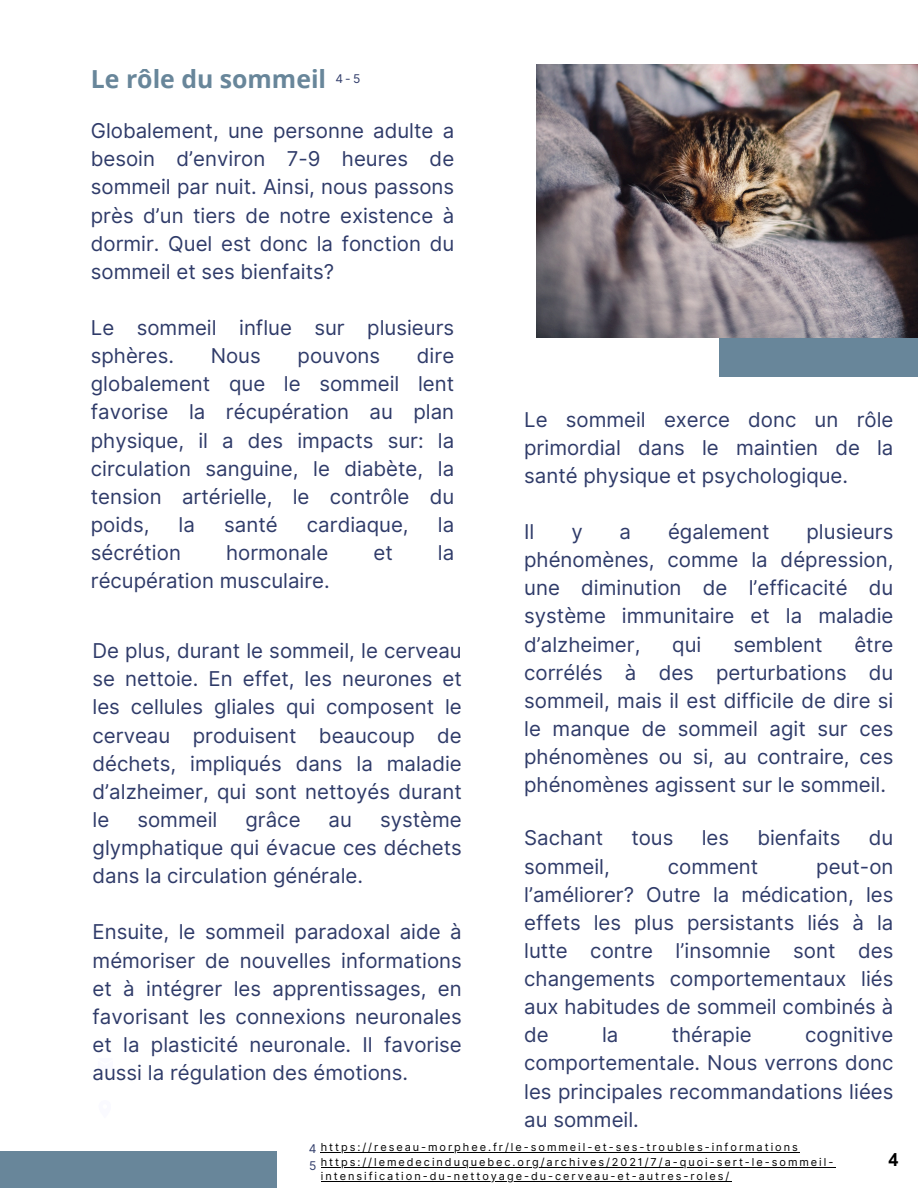
<style>
.page{position:relative;width:918px;height:1188px;background:#fff}
.page>*{position:absolute;margin:0;border:0;box-sizing:border-box;transform-origin:0 0}
.t1{font:700 24.9px "Open Sans";color:#68869a}
.t2{font:20.4px/28.2px "Inter";color:#2f3b69;text-align:justify}
.t3{font:700 18px "Arial MT Pro";color:#000}
.t4{font:12px "Inter";color:#2f3b69}
.t5{font:10.95px/14.5px "Inter";letter-spacing:.18em;color:#000}
</style>
<div class="page">
<div style="left:0;top:1152px;width:277px;height:36px;background:#68869a"></div>
<div style="left:719px;top:290px;width:199px;height:87px;background:#68869a"></div>
<img style="left:536px;top:65px;width:382px;height:272px">
<hr style="left:321px;top:1152px;width:479px;height:1px;background:#000">
<hr style="left:321px;top:1167px;width:514px;height:1px;background:#000">
<hr style="left:321px;top:1181px;width:411px;height:1px;background:#000">
<h2 class="t1" style="left:91px;top:62px;width:237px">Le rôle du sommeil</h2>
<p class="t4" style="left:335px;top:72px;width:26px">4-5</p>
<h2 class="t2" style="left:91px;top:117px;width:365px">Globalement, une personne adulte a besoin d’environ 7-9 heures de sommeil par nuit. Ainsi, nous passons près d’un tiers de notre existence à dormir. Quel est donc la fonction du sommeil et ses bienfaits?</h2>
<h2 class="t2" style="left:91px;top:314px;width:365px">Le sommeil influe sur plusieurs sphères.</h2>
<h2 class="t2" style="left:91px;top:342px;width:365px;text-indent:326px">dire globalement que le sommeil lent favorise la récupération au plan physique, il a des impacts sur: la circulation sanguine, le diabète, la tension artérielle, le contrôle du poids,</h2>
<h2 class="t2" style="left:211px;top:342px;width:52px">Nous</h2>
<h2 class="t2" style="left:298px;top:342px;width:84px">pouvons</h2>
<p class="t2" style="left:524px;top:405px;width:371px">Le sommeil exerce donc un rôle primordial dans le maintien de la santé physique et psychologique.</p>
<p class="t2" style="left:524px;top:518px;width:12px">Il</p>
<p class="t2" style="left:571px;top:518px;width:13px">y</p>
<p class="t2" style="left:620px;top:518px;width:13px">a</p>
<p class="t2" style="left:668px;top:518px;width:103px">également</p>
<h2 class="t2" style="left:179px;top:510px;width:18px">la</h2>
<h2 class="t2" style="left:224px;top:510px;width:55px">santé</h2>
<h2 class="t2" style="left:307px;top:510px;width:103px">cardiaque,</h2>
<h2 class="t2" style="left:438px;top:510px;width:18px">la</h2>
<p class="t2" style="left:524px;top:518px;width:371px;text-indent:282px">plusieurs phénomènes, comme la dépression, une diminution de l’efficacité du système immunitaire et la maladie d’alzheimer,</p>
<h2 class="t2" style="left:91px;top:539px;width:92px">sécrétion</h2>
<h2 class="t2" style="left:226px;top:539px;width:104px">hormonale</h2>
<h2 class="t2" style="left:373px;top:539px;width:21px">et</h2>
<h2 class="t2" style="left:438px;top:539px;width:18px">la</h2>
<h2 class="t2" style="left:91px;top:567px;width:240px">récupération musculaire.</h2>
<p class="t2" style="left:524px;top:630px;width:371px;text-indent:330px">être corrélés à des perturbations du sommeil, mais il est difficile de dire si le manque de sommeil agit sur ces phénomènes ou si, au contraire, ces phénomènes agissent sur le sommeil.</p>
<p class="t2" style="left:672px;top:630px;width:31px">qui</p>
<p class="t2" style="left:733px;top:630px;width:91px">semblent</p>
<h2 class="t2" style="left:93px;top:637px;width:371px">De plus, durant le sommeil, le cerveau se nettoie. En effet, les neurones et les cellules gliales qui composent le cerveau produisent beaucoup de déchets, impliqués dans la maladie d’alzheimer, qui sont nettoyés durant le</h2>
<h2 class="t2" style="left:93px;top:805px;width:371px;text-indent:288px">système glymphatique qui évacue ces déchets dans la circulation générale.</h2>
<h2 class="t2" style="left:93px;top:918px;width:371px">Ensuite, le sommeil paradoxal aide à mémoriser de nouvelles informations et à intégrer les apprentissages, en favorisant les connexions neuronales et la plasticité neuronale. Il favorise aussi la régulation des émotions.</h2>
<h2 class="t2" style="left:137px;top:805px;width:81px">sommeil</h2>
<h2 class="t2" style="left:245px;top:805px;width:57px">grâce</h2>
<h2 class="t2" style="left:329px;top:805px;width:25px">au</h2>
<p class="t2" style="left:524px;top:824px;width:80px">Sachant</p>
<p class="t2" style="left:631px;top:824px;width:44px">tous</p>
<p class="t2" style="left:702px;top:824px;width:29px">les</p>
<p class="t2" style="left:757px;top:824px;width:85px">bienfaits</p>
<p class="t2" style="left:869px;top:824px;width:26px">du</p>
<p class="t2" style="left:524px;top:852px;width:87px">sommeil,</p>
<p class="t2" style="left:668px;top:852px;width:92px">comment</p>
<p class="t2" style="left:524px;top:852px;width:371px;text-indent:292px">peut-on l’améliorer? Outre la médication, les effets les plus persistants liés à la lutte contre l’insomnie sont des changements comportementaux liés aux habitudes de sommeil combinés à de</p>
<p class="t2" style="left:602px;top:1021px;width:18px">la</p>
<p class="t2" style="left:672px;top:1021px;width:81px">thérapie</p>
<p class="t2" style="left:524px;top:1021px;width:371px;text-indent:281px">cognitive comportementale. Nous verrons donc les principales recommandations liées au sommeil.</p>
<p class="t5" style="left:321px;top:1140px;width:514px">https://reseau-morphee.fr/le-sommeil-et-ses-troubles-informations https://lemedecinduquebec.org/archives/2021/7/a-quoi-sert-le-sommeil&shy;intensification-du-nettoyage-du-cerveau-et-autres-roles/</p>
<p class="t4" style="left:309px;top:1141px;width:9px">4</p>
<h2 class="t4" style="left:309px;top:1158px;width:9px">5</h2>
<h1 class="t3" style="left:888px;top:1153px;width:12px">4</h1>
</div>
